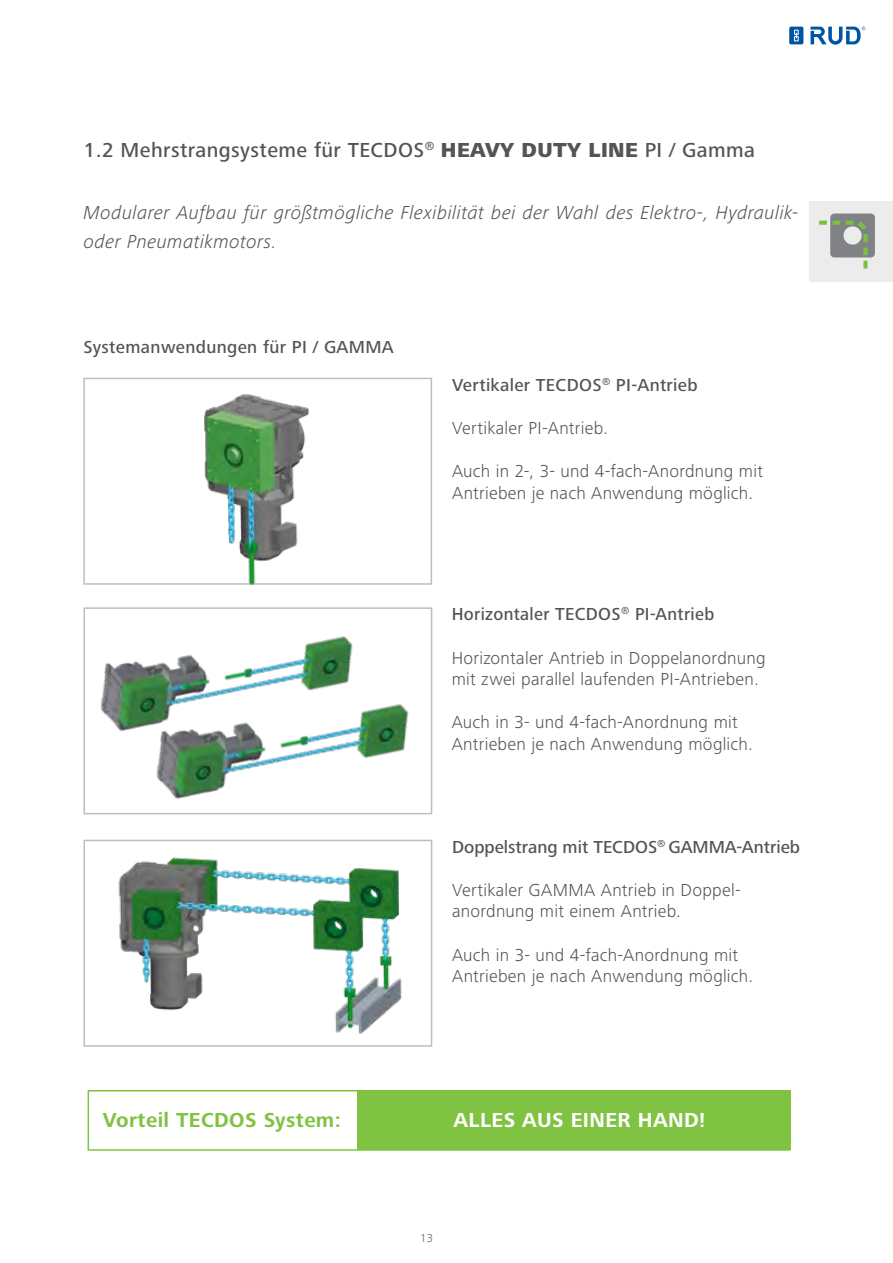
<style>
.page{position:relative;width:893px;height:1263px;background:#fff}
.page>*{position:absolute;margin:0;border:0;box-sizing:border-box;transform-origin:0 0}
.t1{font:500 21px "Frutiger Next LTW1 G";letter-spacing:.02em;color:#545456}
.t2{font:700 21px "Frutiger Next LTW1 G";letter-spacing:.02em;color:#80c342}
.t3{font:700 21px "Frutiger Next LTW1 G";letter-spacing:.02em;color:#fff}
.t4{font:italic 300 19.5px/29.2px "Frutiger Next LTW1 G";letter-spacing:.015em;color:#545456}
.t5{font:300 18px/21.6px "Frutiger Next LTW1 G";letter-spacing:.015em;color:#545456}
.t6{font:500 18px "Frutiger Next LTW1 G";letter-spacing:.02em;color:#545456}
.t7{font:500 18px "Frutiger Next LTW1 G";color:#545456}
.t8{font:300 12px "Frutiger Next LTW1 G";color:#636466}
.s1{font-weight:800}
</style>
<div class="page">
<svg style="left:810px;top:27px;width:55px;height:18px"></svg>
<svg style="left:789px;top:27px;width:14px;height:17px"></svg>
<div style="left:810px;top:201px;width:83px;height:80px;background:#ececed"></div>
<svg style="left:819px;top:213px;width:56px;height:56px"></svg>
<div style="left:83px;top:378px;width:349px;height:207px;background:#fff;border:2px solid #bcbec0"></div>
<img style="left:202px;top:394px;width:114px;height:191px">
<div style="left:84px;top:840px;width:348px;height:207px;background:#fff;border:2px solid #bcbec0"></div>
<img style="left:118px;top:857px;width:284px;height:176px">
<div style="left:84px;top:607px;width:348px;height:207px;border:2px solid #bcbec0"></div>
<img style="left:100px;top:636px;width:253px;height:96px">
<img style="left:151px;top:681px;width:270px;height:134px">
<div style="left:357px;top:1090px;width:433px;height:59px;background:#80c342"></div>
<div style="left:88px;top:1090px;width:702px;height:61px;border:2px solid #80c342"></div>
<p class="t1" style="left:84px;top:138px;width:673px">1.2 Mehrstrangsysteme für TECDOS<sup>®</sup> <span class="s1">HEAVY DUTY LINE</span> PI / Gamma</p>
<p class="t4" style="left:84px;top:198px;width:716px">Modularer Aufbau für größtmögliche Flexibilität bei der Wahl des Elektro-, Hydraulik&shy;oder Pneumatikmotors.</p>
<p class="t6" style="left:84px;top:337px;width:312px">Systemanwendungen für PI / GAMMA</p>
<p class="t6" style="left:452px;top:374px;width:247px">Vertikaler TECDOS<sup>®</sup> PI-Antrieb</p>
<p class="t5" style="left:452px;top:417px;width:157px">Vertikaler PI-Antrieb.</p>
<p class="t5" style="left:452px;top:460px;width:312px">Auch in 2-, 3- und 4-fach-Anordnung mit<br>Antrieben je nach Anwendung möglich.</p>
<p class="t6" style="left:452px;top:604px;width:264px">Horizontaler TECDOS<sup>®</sup> PI-Antrieb</p>
<p class="t5" style="left:452px;top:647px;width:315px">Horizontaler Antrieb in Doppelanordnung mit zwei parallel laufenden PI-Antrieben.</p>
<p class="t5" style="left:452px;top:712px;width:303px">Auch in 3- und 4-fach-Anordnung mit<br>Antrieben je nach Anwendung möglich.</p>
<p class="t7" style="left:452px;top:836px;width:350px">Doppelstrang mit TECDOS<sup>®</sup> GAMMA-Antrieb</p>
<p class="t5" style="left:452px;top:879px;width:290px">Vertikaler GAMMA Antrieb in Doppel&shy;anordnung mit einem Antrieb.</p>
<p class="t5" style="left:452px;top:944px;width:303px">Auch in 3- und 4-fach-Anordnung mit<br>Antrieben je nach Anwendung möglich.</p>
<p class="t2" style="left:103px;top:1108px;width:240px">Vorteil TECDOS System:</p>
<p class="t3" style="left:453px;top:1108px;width:253px">ALLES AUS EINER HAND!</p>
<p class="t8" style="left:420px;top:1231px;width:14px">13</p>
</div>
